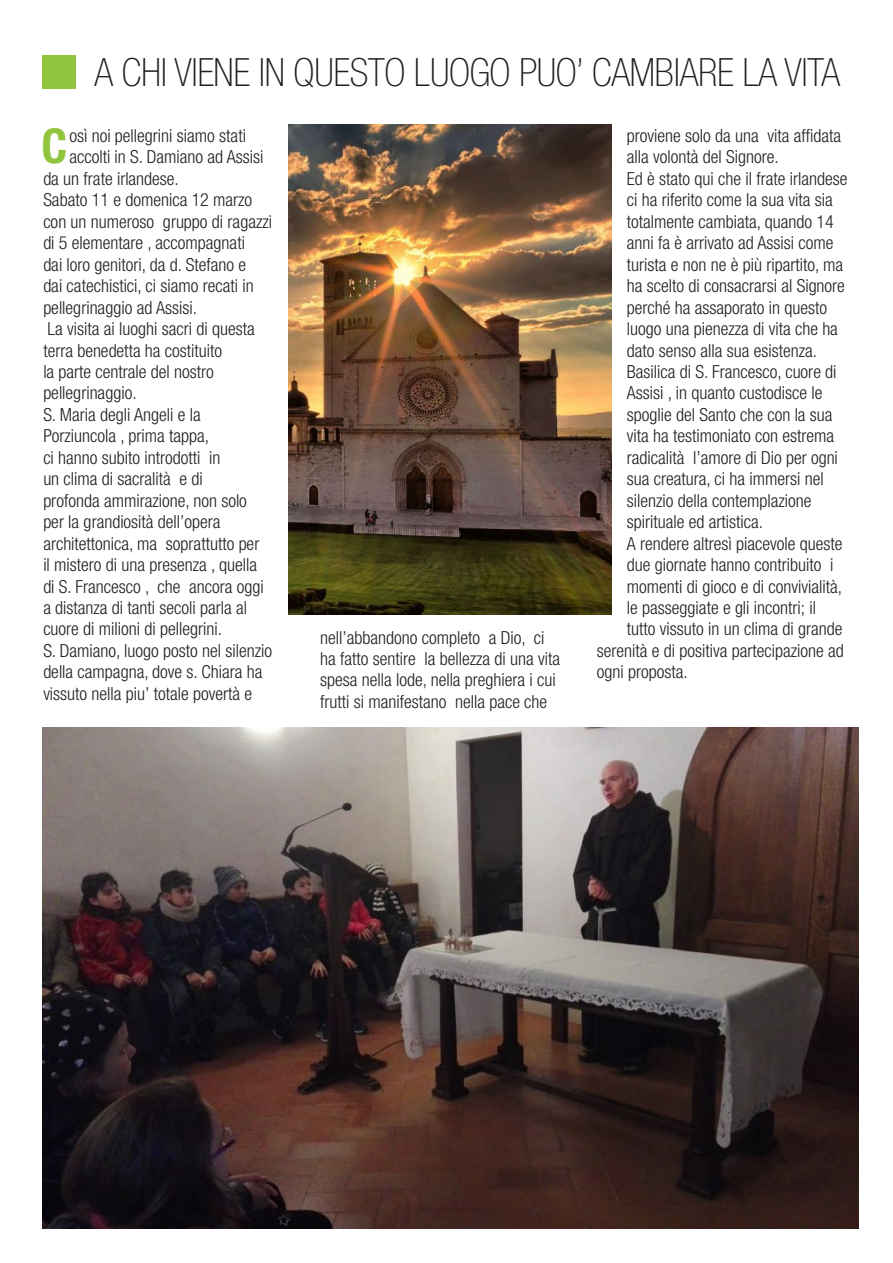
<style>
.page{position:relative;width:893px;height:1263px;background:#fff}
.page>*{position:absolute;margin:0;border:0;box-sizing:border-box;transform-origin:0 0}
.t1{font:700 condensed 48px "Helvetica Neue LT";color:#92c53e}
.t2{font:100 condensed 39px "Helvetica Neue LT";letter-spacing:-.01em;color:#231f20}
.t3{font:300 condensed 18px/21.5px "Helvetica Neue LT";color:#231f20}
</style>
<div class="page">
<div style="left:43px;top:55px;width:33px;height:33px;background:#92c53e"></div>
<img style="left:288px;top:125px;width:324px;height:489px">
<img style="left:43px;top:727px;width:816px;height:502px">
<h2 class="t2" style="left:95px;top:50px;width:747px">A CHI VIENE IN QUESTO LUOGO PUO’ CAMBIARE LA VITA</h2>
<h1 class="t1" style="left:42px;top:117px;width:27px">C</h1>
<p class="t3" style="left:69px;top:125px;width:178px">osì noi pellegrini siamo stati</p>
<p class="t3" style="left:69px;top:146px;width:196px">accolti in S. Damiano ad Assisi</p>
<p class="t3" style="left:43px;top:168px;width:137px">da un frate irlandese.</p>
<p class="t3" style="left:43px;top:189px;width:210px">Sabato 11 e domenica 12 marzo</p>
<p class="t3" style="left:43px;top:211px;width:230px">con un numeroso gruppo di ragazzi</p>
<p class="t3" style="left:43px;top:232px;width:203px">di 5 elementare , accompagnati</p>
<p class="t3" style="left:43px;top:254px;width:204px">dai loro genitori, da d. Stefano e</p>
<p class="t3" style="left:43px;top:275px;width:212px">dai catechistici, ci siamo recati in</p>
<p class="t3" style="left:43px;top:296px;width:155px">pellegrinaggio ad Assisi.</p>
<p class="t3" style="left:48px;top:318px;width:209px">La visita ai luoghi sacri di questa</p>
<p class="t3" style="left:43px;top:339px;width:180px">terra benedetta ha costituito</p>
<p class="t3" style="left:43px;top:361px;width:172px">la parte centrale del nostro</p>
<p class="t3" style="left:43px;top:382px;width:95px">pellegrinaggio.</p>
<p class="t3" style="left:43px;top:404px;width:159px">S. Maria degli Angeli e la</p>
<p class="t3" style="left:43px;top:425px;width:167px">Porziuncola , prima tappa,</p>
<p class="t3" style="left:43px;top:447px;width:179px">ci hanno subito introdotti in</p>
<p class="t3" style="left:43px;top:468px;width:161px">un clima di sacralità e di</p>
<p class="t3" style="left:43px;top:490px;width:205px">profonda ammirazione, non solo</p>
<p class="t3" style="left:43px;top:511px;width:179px">per la grandiosità dell’opera</p>
<p class="t3" style="left:43px;top:532px;width:217px">architettonica, ma soprattutto per</p>
<p class="t3" style="left:43px;top:554px;width:215px">il mistero di una presenza , quella</p>
<p class="t3" style="left:43px;top:575px;width:222px">di S. Francesco , che ancora oggi</p>
<p class="t3" style="left:43px;top:597px;width:205px">a distanza di tanti secoli parla al</p>
<p class="t3" style="left:43px;top:618px;width:180px">cuore di milioni di pellegrini.</p>
<p class="t3" style="left:43px;top:640px;width:230px">S. Damiano, luogo posto nel silenzio</p>
<p class="t3" style="left:43px;top:661px;width:221px">della campagna, dove s. Chiara ha</p>
<p class="t3" style="left:43px;top:683px;width:210px">vissuto nella piu’ totale povertà e</p>
<p class="t3" style="left:320px;top:626px;width:241px">nell’abbandono completo a Dio, ci ha fatto sentire la bellezza di una vita spesa nella lode, nella preghiera i cui frutti si manifestano nella pace che</p>
<p class="t3" style="left:627px;top:125px;width:216px">proviene solo da una vita affidata</p>
<p class="t3" style="left:627px;top:146px;width:153px">alla volontà del Signore.</p>
<p class="t3" style="left:627px;top:168px;width:222px">Ed è stato qui che il frate irlandese</p>
<p class="t3" style="left:627px;top:189px;width:207px">ci ha riferito come la sua vita sia</p>
<p class="t3" style="left:627px;top:211px;width:208px">totalmente cambiata, quando 14</p>
<p class="t3" style="left:627px;top:232px;width:208px">anni fa è arrivato ad Assisi come</p>
<p class="t3" style="left:627px;top:254px;width:218px">turista e non ne è più ripartito, ma</p>
<p class="t3" style="left:627px;top:275px;width:220px">ha scelto di consacrarsi al Signore</p>
<p class="t3" style="left:627px;top:296px;width:202px">perché ha assaporato in questo</p>
<p class="t3" style="left:627px;top:318px;width:213px">luogo una pienezza di vita che ha</p>
<p class="t3" style="left:627px;top:339px;width:192px">dato senso alla sua esistenza.</p>
<p class="t3" style="left:627px;top:361px;width:211px">Basilica di S. Francesco, cuore di</p>
<p class="t3" style="left:627px;top:382px;width:197px">Assisi , in quanto custodisce le</p>
<p class="t3" style="left:627px;top:404px;width:207px">spoglie del Santo che con la sua</p>
<p class="t3" style="left:627px;top:425px;width:209px">vita ha testimoniato con estrema</p>
<p class="t3" style="left:627px;top:447px;width:213px">radicalità l’amore di Dio per ogni</p>
<p class="t3" style="left:627px;top:468px;width:198px">sua creatura, ci ha immersi nel</p>
<p class="t3" style="left:627px;top:490px;width:186px">silenzio della contemplazione</p>
<p class="t3" style="left:627px;top:511px;width:138px">spirituale ed artistica.</p>
<p class="t3" style="left:627px;top:532px;width:217px">A rendere altresì piacevole queste</p>
<p class="t3" style="left:627px;top:554px;width:208px">due giornate hanno contribuito i</p>
<p class="t3" style="left:627px;top:575px;width:217px">momenti di gioco e di convivialità,</p>
<p class="t3" style="left:627px;top:597px;width:191px">le passeggiate e gli incontri; il</p>
<p class="t3" style="left:627px;top:618px;width:217px">tutto vissuto in un clima di grande</p>
<p class="t3" style="left:597px;top:640px;width:248px">serenità e di positiva partecipazione ad</p>
<p class="t3" style="left:597px;top:661px;width:92px">ogni proposta.</p>
</div>
